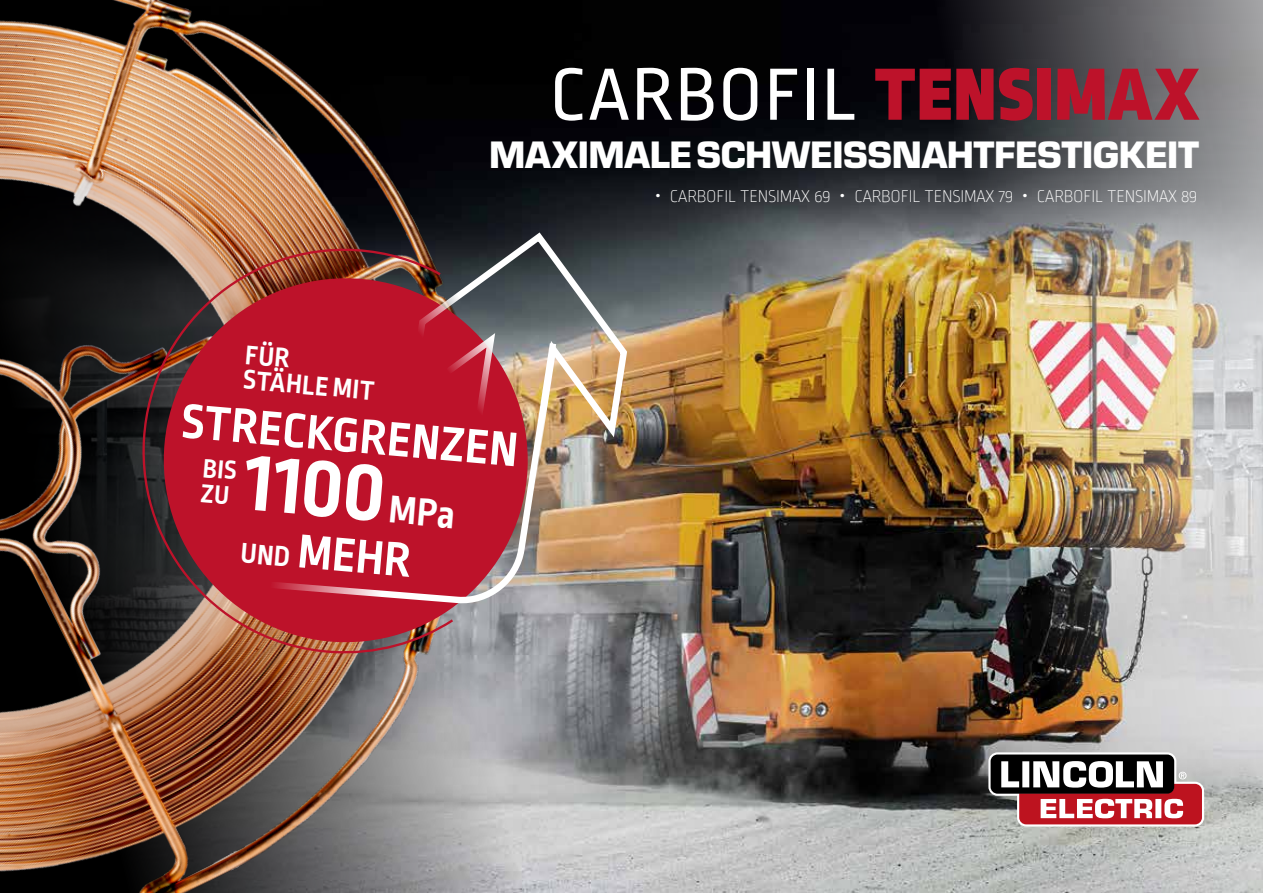
<style>
.page{position:relative;width:1263px;height:893px;background:#fff}
.page>*{position:absolute;margin:0;border:0;box-sizing:border-box;transform-origin:0 0}
.t1{font:700 90.45px "Ropa Sans Pro";color:#fff}
.t2{font:78px "Ropa Sans Pro";letter-spacing:.02em;color:#fff}
.t3{font:700 51px "Ropa Sans Pro";color:#fff}
.t4{font:700 50.4px "Ropa Sans Pro";color:#fff}
.t5{font:900 39.75px "Eurostile";letter-spacing:-.015em;color:#fff}
.t6{font:700 28.5px/24.6px "Ropa Sans Pro";color:#fff}
.t7{font:700 27.45px/25.5px "Ropa Sans Pro";color:#fff}
.t8{font:200 18px "Ropa Sans Pro";letter-spacing:-.01em;color:#fff}
.s1{font-weight:900;color:#bd122a}
.s2{font-size:40.95px}
.s3{font-size:29.55px}
</style>
<div class="page">
<img style="left:566px;top:0;width:697px;height:893px">
<svg style="left:988px;top:752px;width:216px;height:74px"></svg>
<svg style="left:545px;top:0;width:21px;height:893px;background:#5f6063"></svg>
<img style="left:0;top:0;width:545px;height:893px">
<img style="left:137px;top:243px;width:319px;height:412px">
<img style="left:154px;top:269px;width:383px;height:383px">
<img style="left:402px;top:228px;width:228px;height:389px">
<svg style="left:236px;top:336px;width:322px;height:273px;background:#bd2b3d"></svg>
<svg style="left:656px;top:193px;width:4px;height:4px"></svg>
<svg style="left:841px;top:193px;width:3px;height:4px"></svg>
<svg style="left:1023px;top:193px;width:4px;height:4px"></svg>
<h2 class="t2" style="left:550px;top:52px;width:651px">CARBOFIL <span class="s1">TENSIMAX</span></h2>
<h3 class="t5" style="left:489px;top:127px;width:712px">MAXIMALE SCHWEISSNAHTFESTIGKEIT</h3>
<h3 class="t6" style="left:246px;top:344px;width:133px;rotate:5deg">FÜR<br>STÄHLE MIT</h3>
<h3 class="t3" style="left:184px;top:392px;width:339px;rotate:5deg">STRECKGRENZEN</h3>
<h1 class="t1" style="left:249px;top:428px;width:214px;rotate:5deg">1100<span class="s2">MPa</span></h1>
<h3 class="t7" style="left:204px;top:456px;width:35px;rotate:5deg">BIS<br>ZU</h3>
<h3 class="t4" style="left:244px;top:517px;width:172px;rotate:5deg"><span class="s3">UND</span> MEHR</h3>
<p class="t8" style="left:670px;top:186px;width:162px">CARBOFIL TENSIMAX 69</p>
<p class="t8" style="left:854px;top:186px;width:160px">CARBOFIL TENSIMAX 79</p>
<p class="t8" style="left:1037px;top:186px;width:162px">CARBOFIL TENSIMAX 89</p>
</div>
